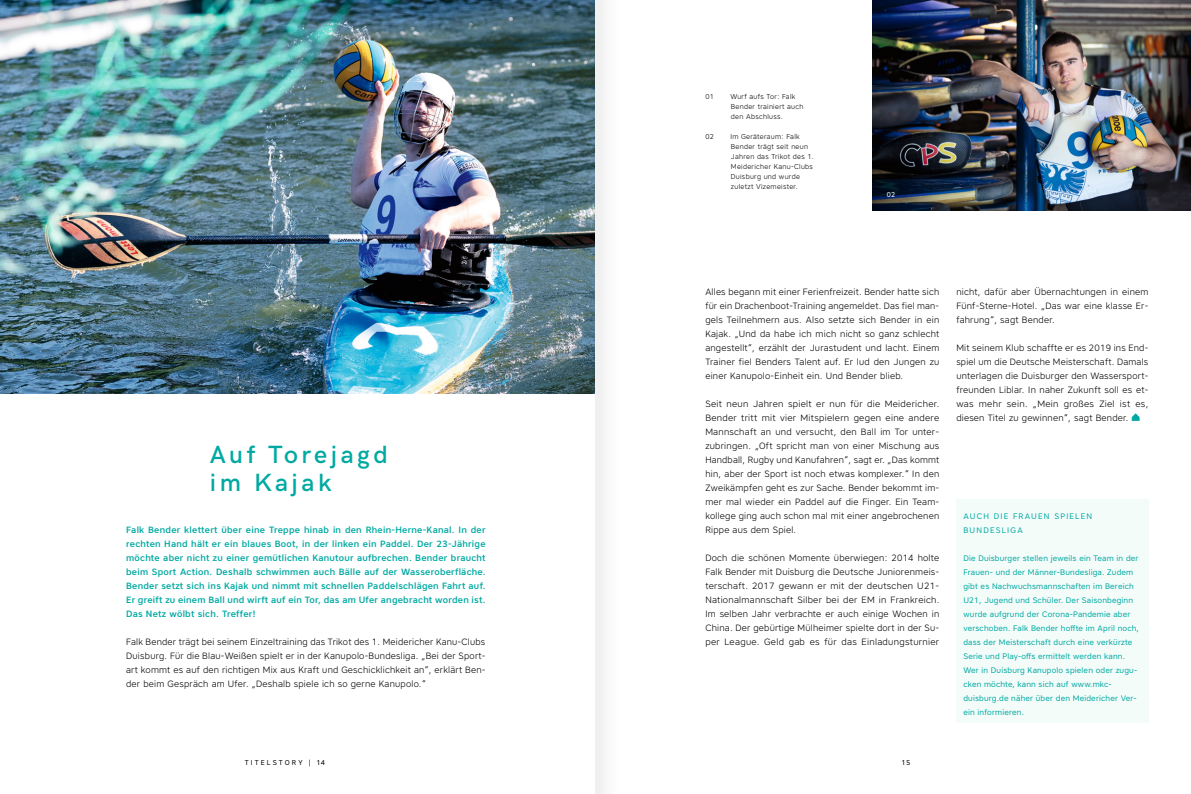
<style>
.page{position:relative;width:1191px;height:794px;background:#fff}
.page>*{position:absolute;margin:0;border:0;box-sizing:border-box;transform-origin:0 0}
.t1{font:600 25px/28px "HK Grotesk";letter-spacing:.14em;color:#00a9a2}
.t2{font:300 9.1px/14px "Core Sans A35";letter-spacing:.025em;color:#000;text-align:justify}
.t3{font:500 9.1px/14px "Core Sans A55";letter-spacing:.025em;color:#00a9a2;text-align:justify}
.t4{font:8px/14px "Core Sans A45";letter-spacing:.02em;color:#00a9a2}
.t5{font:8px/14px "Core Sans A45";letter-spacing:.15em;color:#00a9a2}
.t6{font:300 7px/10px "Core Sans A35";letter-spacing:.04em;color:#000}
.t7{font:7px "Core Sans A45";letter-spacing:.3em;color:#000}
.t8{font:7px "Core Sans A45";color:#fff}
</style>
<div class="page">
<img style="left:0;top:0;width:595px;height:393px">
<div style="left:956px;top:499px;width:192px;height:223px;background:#f4fcfa"></div>
<img style="left:872px;top:0;width:319px;height:211px">
<svg style="left:1131px;top:413px;width:8px;height:8px"></svg>
<div style="left:595px;top:0;width:22px;height:794px;background:#f6f6f6"></div>
<p class="t6" style="left:705px;top:91px;width:10px">01</p>
<p class="t6" style="left:730px;top:91px;width:75px">Wurf aufs Tor: Falk<br>Bender trainiert auch den Abschluss.</p>
<p class="t6" style="left:705px;top:131px;width:10px">02</p>
<p class="t6" style="left:730px;top:131px;width:85px">Im Geräteraum: Falk<br>Bender trägt seit neun<br>Jahren das Trikot des 1.<br>Meidericher Kanu-Clubs<br>Duisburg und wurde zuletzt Vizemeister.</p>
<p class="t8" style="left:887px;top:190px;width:10px">02</p>
<p class="t8" style="left:505px;top:372px;width:10px">01</p>
<h1 class="t1" style="left:210px;top:438px;width:180px">Auf Torejagd im Kajak</h1>
<p class="t3" style="left:126px;top:523px;width:361px">Falk Bender klettert über eine treppe hinab in den rhein-herne-Kanal. In der rechten hand hält er ein blaues Boot, in der linken ein Paddel. Der 23-Jährige möchte aber nicht zu einer gemütlichen Kanutour aufbrechen. Bender braucht beim sport action. Deshalb schwimmen auch Bälle auf der Wasseroberfläche.<br>Bender setzt sich ins Kajak und nimmt mit schnellen Paddelschlägen Fahrt auf. er greift zu einem Ball und wirft auf ein tor, das am ufer angebracht worden ist.<br>Das netz wölbt sich. treffer!</p>
<p class="t2" style="left:126px;top:634px;width:361px">Falk Bender trägt bei seinem Einzeltraining das Trikot des 1. Meidericher Kanu-Clubs Duisburg. Für die Blau-Weißen spielt er in der Kanupolo-Bundesliga. „Bei der Sport&shy;art kommt es auf den richtigen Mix aus Kraft und Geschicklichkeit an“, erklärt Ben&shy;der beim Gespräch am Ufer. „Deshalb spiele ich so gerne Kanupolo.“</p>
<p class="t2" style="left:705px;top:284px;width:235px">Alles begann mit einer Ferienfreizeit. Bender hatte sich für ein Drachenboot-Training angemeldet. Das fiel man&shy;gels Teilnehmern aus. Also setzte sich Bender in ein Kajak. „Und da habe ich mich nicht so ganz schlecht angestellt“, erzählt der Jurastudent und lacht. Einem Trainer fiel Benders Talent auf. Er lud den Jungen zu einer Kanupolo-Einheit ein. Und Bender blieb.</p>
<p class="t2" style="left:705px;top:396px;width:235px">Seit neun Jahren spielt er nun für die Meidericher.<br>Bender tritt mit vier Mitspielern gegen eine andere Mannschaft an und versucht, den Ball im Tor unter&shy;zubringen. „Oft spricht man von einer Mischung aus Handball, Rugby und Kanufahren“, sagt er. „Das kommt hin, aber der Sport ist noch etwas komplexer.“ In den Zweikämpfen geht es zur Sache. Bender bekommt im&shy;mer mal wieder ein Paddel auf die Finger. Ein Team&shy;kollege ging auch schon mal mit einer angebrochenen Rippe aus dem Spiel.</p>
<p class="t2" style="left:705px;top:550px;width:236px">Doch die schönen Momente überwiegen: 2014 holte Falk Bender mit Duisburg die Deutsche Juniorenmeis&shy;terschaft. 2017 gewann er mit der deutschen U21- Nationalmannschaft Silber bei der EM in Frankreich.<br>Im selben Jahr verbrachte er auch einige Wochen in China. Der gebürtige Mülheimer spielte dort in der Su&shy;per League. Geld gab es für das Einladungsturnier</p>
<p class="t2" style="left:956px;top:284px;width:194px">nicht, dafür aber Übernachtungen in einem Fünf-Sterne-Hotel. „Das war eine klasse Er&shy;fahrung“, sagt Bender.</p>
<p class="t2" style="left:956px;top:340px;width:194px">Mit seinem Klub schaffte er es 2019 ins End&shy;spiel um die Deutsche Meisterschaft. Damals unterlagen die Duisburger den Wassersport&shy;freunden Liblar. In naher Zukunft soll es et&shy;was mehr sein. „Mein großes Ziel ist es, diesen Titel zu gewinnen“, sagt Bender.</p>
<p class="t5" style="left:963px;top:509px;width:130px">AUCH DIE FRAUEN SPIELEN<br>BUNDESLIGA</p>
<p class="t4" style="left:963px;top:551px;width:177px">Die Duisburger stellen jeweils ein Team in der Frauen- und der Männer-Bundesliga. Zudem gibt es Nachwuchsmannschaften im Bereich U21, Jugend und Schüler. Der Saisonbeginn wurde aufgrund der Corona-Pandemie aber verschoben. Falk Bender hoffte im April noch, dass der Meisterschaft durch eine verkürzte Serie und Play-offs ermittelt werden kann.<br>Wer in Duisburg Kanupolo spielen oder zugu&shy;cken möchte, kann sich auf www.mkc&shy;duisburg.de näher über den Meidericher Ver&shy;ein informieren.</p>
<p class="t7" style="left:245px;top:758px;width:82px">TITELSTORY | 14</p>
<p class="t7" style="left:901px;top:758px;width:10px">15</p>
</div>
